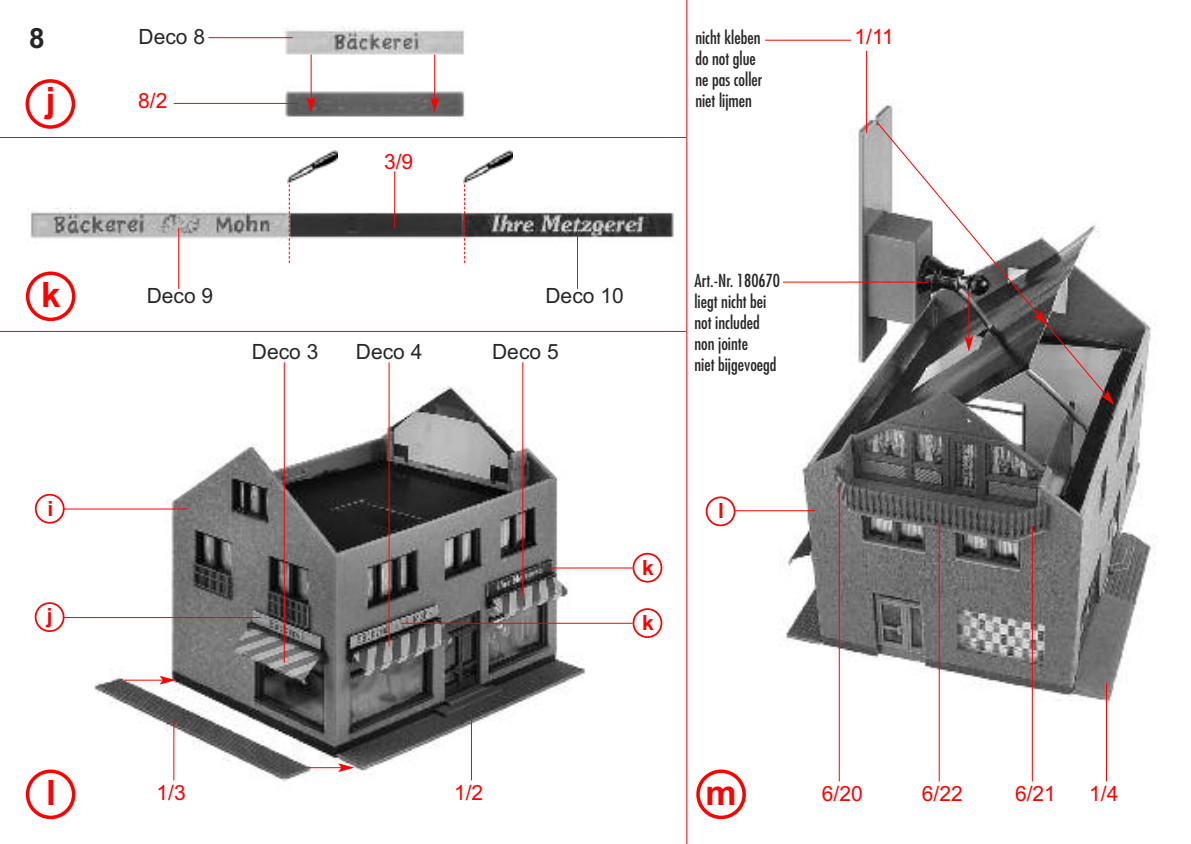
<style>
.page{position:relative;width:1191px;height:844px;background:#fff}
.page>*{position:absolute;margin:0;border:0;box-sizing:border-box;transform-origin:0 0}
.t1{font:700 35px "Arial";color:#f00}
.t2{font:700 28px "Arial";color:#272627}
.t3{font:21px "Arial";color:#f00}
.t4{font:21px "Arial";color:#272627}
.t5{font:700 21px "Arial";color:#f00}
.t6{font:condensed 17.5px/21px "Futura Std";color:#272627}
</style>
<div class="page">
<hr style="left:686px;top:0;width:1px;height:843px;background:#f00">
<hr style="left:0;top:137px;width:686px;height:1px;background:#f00">
<hr style="left:0;top:331px;width:686px;height:1px;background:#f00">
<img style="left:81px;top:372px;width:516px;height:410px">
<img style="left:282px;top:26px;width:183px;height:93px">
<img style="left:28px;top:206px;width:648px;height:37px">
<img style="left:778px;top:100px;width:379px;height:602px">
<hr style="left:765px;top:40px;width:86px;height:1px;background:#f00">
<hr style="left:783px;top:281px;width:146px;height:1px;background:#f00">
<hr style="left:866px;top:51px;width:1px;height:82px;background:#f00">
<hr style="left:63px;top:508px;width:126px;height:1px;background:#f00">
<hr style="left:63px;top:617px;width:198px;height:1px;background:#f00">
<hr style="left:401px;top:622px;width:231px;height:1px;background:#f00">
<hr style="left:173px;top:720px;width:1px;height:60px;background:#f00">
<hr style="left:471px;top:714px;width:1px;height:66px;background:#f00">
<hr style="left:1106px;top:682px;width:1px;height:99px;background:#f00">
<hr style="left:735px;top:510px;width:80px;height:1px;background:#f00">
<hr style="left:839px;top:484px;width:1px;height:297px;background:#f00">
<hr style="left:938px;top:521px;width:1px;height:260px;background:#f00">
<hr style="left:1032px;top:525px;width:1px;height:256px;background:#f00">
<hr style="left:284px;top:362px;width:1px;height:300px;background:#f00">
<hr style="left:124px;top:679px;width:39px;height:1px;background:#f00">
<svg style="left:160px;top:675px;width:16px;height:9px"></svg>
<hr style="left:311px;top:55px;width:1px;height:45px;background:#f00">
<svg style="left:307px;top:97px;width:8px;height:16px"></svg>
<hr style="left:434px;top:55px;width:1px;height:45px;background:#f00">
<svg style="left:430px;top:97px;width:9px;height:16px"></svg>
<hr style="left:308px;top:767px;width:33px;height:1px;background:#f00">
<svg style="left:338px;top:763px;width:16px;height:8px"></svg>
<svg style="left:876px;top:122px;width:238px;height:283px"></svg>
<svg style="left:26px;top:79px;width:49px;height:50px"></svg>
<svg style="left:26px;top:271px;width:49px;height:50px"></svg>
<svg style="left:26px;top:769px;width:49px;height:50px"></svg>
<svg style="left:35px;top:493px;width:30px;height:30px"></svg>
<svg style="left:35px;top:602px;width:29px;height:29px"></svg>
<hr style="left:549px;top:567px;width:83px;height:1px;background:#f00">
<hr style="left:389px;top:362px;width:1px;height:284px;background:#f00">
<hr style="left:522px;top:362px;width:1px;height:234px;background:#f00">
<svg style="left:696px;top:769px;width:50px;height:50px"></svg>
<hr style="left:394px;top:171px;width:1px;height:56px;background:#f00">
<hr style="left:178px;top:227px;width:1px;height:62px;background:#f00">
<hr style="left:577px;top:227px;width:1px;height:62px;background:#f00">
<hr style="left:174px;top:103px;width:124px;height:1px;background:#f00">
<hr style="left:208px;top:37px;width:85px;height:1px;background:#f00">
<svg style="left:632px;top:608px;width:30px;height:29px"></svg>
<svg style="left:632px;top:552px;width:30px;height:30px"></svg>
<svg style="left:705px;top:496px;width:30px;height:30px"></svg>
<img style="left:463px;top:150px;width:50px;height:33px">
<svg style="left:464px;top:184px;width:1px;height:79px"></svg>
<img style="left:288px;top:150px;width:49px;height:33px">
<svg style="left:289px;top:184px;width:1px;height:79px"></svg>
<h2 class="t2" style="left:29px;top:22px;width:17px">8</h2>
<h1 class="t1" style="left:46px;top:79px;width:11px">j</h1>
<h1 class="t1" style="left:41px;top:275px;width:21px">k</h1>
<p class="t5" style="left:47px;top:496px;width:7px">i</p>
<p class="t5" style="left:47px;top:603px;width:7px">j</p>
<h1 class="t1" style="left:46px;top:772px;width:11px">l</h1>
<p class="t4" style="left:139px;top:24px;width:68px">Deco 8</p>
<p class="t3" style="left:138px;top:89px;width:31px">8/2</p>
<p class="t3" style="left:384px;top:149px;width:31px">3/9</p>
<p class="t4" style="left:147px;top:283px;width:68px">Deco 9</p>
<p class="t4" style="left:545px;top:283px;width:80px">Deco 10</p>
<p class="t4" style="left:252px;top:339px;width:68px">Deco 3</p>
<p class="t4" style="left:356px;top:339px;width:68px">Deco 4</p>
<p class="t4" style="left:492px;top:339px;width:68px">Deco 5</p>
<p class="t6" style="left:695px;top:28px;width:69px">nicht kleben do not glue ne pas coller niet lijmen</p>
<p class="t6" style="left:694px;top:271px;width:87px">Art.-Nr. 180670 liegt nicht bei not included non jointe<br>niet bijgevoegd</p>
<p class="t5" style="left:642px;top:555px;width:13px">k</p>
<p class="t5" style="left:642px;top:610px;width:13px">k</p>
<p class="t5" style="left:718px;top:499px;width:7px">l</p>
<p class="t3" style="left:854px;top:25px;width:41px">1/11</p>
<p class="t3" style="left:156px;top:780px;width:31px">1/3</p>
<p class="t3" style="left:454px;top:780px;width:31px">1/2</p>
<h1 class="t1" style="left:705px;top:772px;width:33px">m</h1>
<p class="t3" style="left:822px;top:781px;width:42px">6/20</p>
<p class="t3" style="left:922px;top:781px;width:42px">6/22</p>
<p class="t3" style="left:1015px;top:781px;width:42px">6/21</p>
<p class="t3" style="left:1089px;top:781px;width:31px">1/4</p>
</div>
